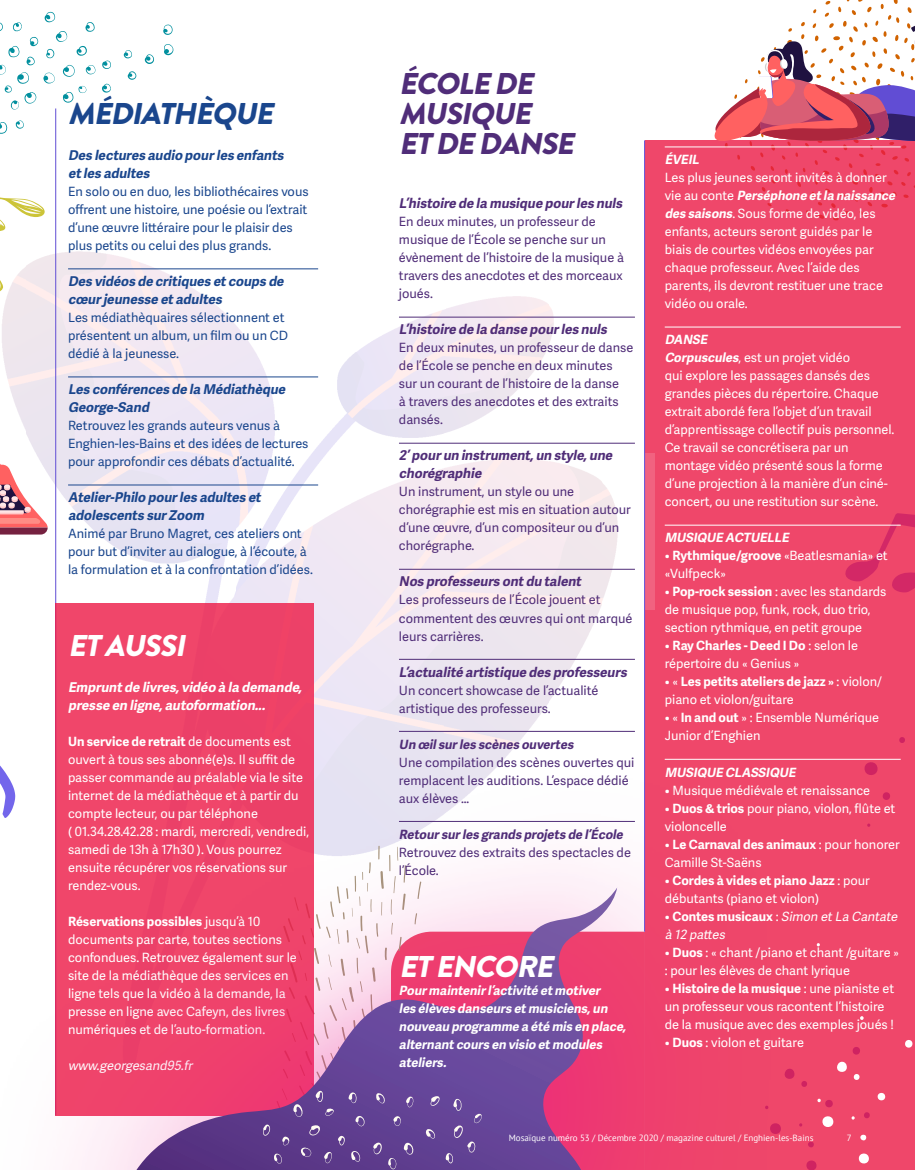
<style>
.page{position:relative;width:915px;height:1170px;background:#fff}
.page>*{position:absolute;margin:0;border:0;box-sizing:border-box;transform-origin:0 0}
.t1{font:italic 900 30px/30px "Brandon Grotesque";color:#502d79}
.t2{font:italic 900 30px "Brandon Grotesque";color:#fff}
.t3{font:italic 900 30px "Brandon Grotesque";color:#1a468d}
.t4{font:italic 700 13.5px/18px "Adelle Sans";color:#1a468d}
.t5{font:italic 700 13.5px/18px "Adelle Sans";color:#502d78}
.t6{font:italic 700 13.5px/18px "Adelle Sans";color:#fff}
.t7{font:12.75px/18px "Adelle Sans";color:#fff}
.t8{font:12.75px/18px "Adelle Sans";color:#502d78}
.t9{font:12.75px/18px "Adelle Sans";color:#1a468d}
.t10{font:italic 700 12.75px/18px "Adelle Sans";color:#fff}
.t11{font:italic 12.75px/18px "Adelle Sans";color:#fff}
.t12{font:italic 700 12.75px "Adelle Sans";color:#502d78}
.t13{font:9px "PT Sans";color:#fff}
.s1{font-weight:700}
.s2{font-weight:700;font-style:italic}
.s3{font-style:normal}
.s4{font-weight:700;font-style:normal}
</style>
<div class="page">
<div style="left:644px;top:140px;width:270px;height:1029px;background:#ef476a"></div>
<img style="left:602px;top:453px;width:52px;height:156px">
<img style="left:24px;top:248px;width:106px;height:310px">
<img style="left:2px;top:248px;width:23px;height:203px">
<img style="left:234px;top:323px;width:21px;height:28px">
<img style="left:358px;top:309px;width:87px;height:42px">
<img style="left:549px;top:305px;width:54px;height:39px">
<svg style="left:0;top:11px;width:174px;height:157px"></svg>
<svg style="left:0;top:197px;width:45px;height:34px"></svg>
<svg style="left:0;top:254px;width:3px;height:38px"></svg>
<svg style="left:815px;top:737px;width:98px;height:432px"></svg>
<hr style="left:68px;top:268px;width:250px;height:1px;background:#1a468d">
<hr style="left:68px;top:376px;width:250px;height:1px;background:#1a468d">
<hr style="left:68px;top:484px;width:250px;height:1px;background:#1a468d">
<hr style="left:55px;top:108px;width:1px;height:1007px;background:#614dd4">
<hr style="left:644px;top:140px;width:1px;height:791px;background:#614dd4">
<svg style="left:0;top:451px;width:48px;height:83px"></svg>
<div style="left:55px;top:603px;width:259px;height:512px;background:#f0466a"></div>
<svg style="left:704px;top:0;width:210px;height:221px"></svg>
<div style="left:0;top:752px;width:786px;height:417px;background:#ea128a;opacity:.75"></div>
<svg style="left:136px;top:887px;width:481px;height:282px"></svg>
<svg style="left:262px;top:1088px;width:220px;height:81px;background:#6d4793"></svg>
<hr style="left:399px;top:317px;width:235px;height:1px;background:#502d78">
<hr style="left:399px;top:443px;width:235px;height:1px;background:#502d78">
<hr style="left:399px;top:569px;width:235px;height:1px;background:#502d78">
<hr style="left:399px;top:659px;width:235px;height:1px;background:#502d78">
<hr style="left:399px;top:731px;width:235px;height:1px;background:#502d78">
<hr style="left:399px;top:821px;width:235px;height:1px;background:#502d78">
<hr style="left:664px;top:147px;width:236px;height:1px;background:#fff">
<hr style="left:664px;top:327px;width:236px;height:1px;background:#fff">
<hr style="left:664px;top:525px;width:236px;height:1px;background:#fff">
<hr style="left:664px;top:759px;width:236px;height:1px;background:#fff">
<h1 class="t3" style="left:68px;top:92px;width:214px">MÉDIATHÈQUE</h1>
<p class="t4" style="left:68px;top:146px;width:220px">Des lectures audio pourles enfants etles adultes</p>
<p class="t9" style="left:68px;top:182px;width:242px">En solo ou en duo, les bibliothécaires vous offrent une histoire, une poésie ou l’extrait d’une œuvre littéraire pour le plaisir des plus petits ou celui des plus grands.</p>
<p class="t4" style="left:68px;top:272px;width:220px">Des vidéos de critiques etcoups de cœurjeunesse etadultes</p>
<p class="t9" style="left:68px;top:308px;width:221px">Les médiathèquaires sélectionnent et présentent un album, un film ou un CD dédié à la jeunesse.</p>
<p class="t4" style="left:68px;top:380px;width:222px">Les conférences de la Médiathèque<br>George-Sand</p>
<p class="t9" style="left:68px;top:416px;width:242px">Retrouvez les grands auteurs venus à<br>Enghien-les-Bains et des idées de lectures pour approfondir ces débats d’actualité.</p>
<p class="t4" style="left:68px;top:488px;width:197px">Atelier-Philo pourles adultes et adolescents surZoom</p>
<p class="t9" style="left:68px;top:524px;width:246px">Animé par Bruno Magret, ces ateliers ont pour but d’inviter au dialogue, à l’écoute, à la formulation et à la confrontation d’idées.</p>
<h1 class="t2" style="left:68px;top:624px;width:126px">ETAUSSI</h1>
<p class="t6" style="left:68px;top:677px;width:238px">Empruntde livres,vidéo à la demande, presse en ligne,autoformation...</p>
<p class="t7" style="left:68px;top:732px;width:242px"><span class="s1">Un service de retrait</span> de documents est ouvert à tous ses abonné(e)s. Il suffit de passer commande au préalable via le site internet de la médiathèque et à partir du compte lecteur, ou par téléphone<br>( 01.34.28.42.28 : mardi, mercredi, vendredi, samedi de 13h à 17h30 ). Vous pourrez ensuite récupérer vos réservations sur rendez-vous.</p>
<p class="t7" style="left:68px;top:912px;width:230px"><span class="s1">Réservations possibles</span> jusqu’à 10 documents par carte, toutes sections confondues. Retrouvez également sur le site de la médiathèque des services en ligne tels que la vidéo à la demande, la presse en ligne avec Cafeyn, des livres numériques et de l’auto-formation.</p>
<p class="t11" style="left:68px;top:1056px;width:129px">www.georgesand95.fr</p>
<h1 class="t1" style="left:399px;top:69px;width:184px">ÉCOLE DE<br>MUSIQUE<br>ETDE DANSE</h1>
<p class="t5" style="left:399px;top:194px;width:228px">L’histoire de la musique pourles nuls</p>
<p class="t8" style="left:399px;top:212px;width:226px">En deux minutes, un professeur de musique de l’École se penche sur un évènement de l’histoire de la musique à travers des anecdotes et des morceaux joués.</p>
<p class="t5" style="left:399px;top:320px;width:213px">L’histoire de la danse pourles nuls</p>
<p class="t8" style="left:399px;top:338px;width:236px">En deux minutes, un professeur de danse de l’École se penche en deux minutes sur un courant de l’histoire de la danse<br>à travers des anecdotes et des extraits dansés.</p>
<p class="t5" style="left:399px;top:446px;width:218px">2’pourun instrument,un style,une chorégraphie</p>
<p class="t8" style="left:399px;top:482px;width:233px">Un instrument, un style ou une chorégraphie est mis en situation autour d’une œuvre, d’un compositeur ou d’un chorégraphe.</p>
<p class="t5" style="left:399px;top:572px;width:187px">Nos professeurs ontdu talent</p>
<p class="t8" style="left:399px;top:590px;width:235px">Les professeurs de l’École jouent et commentent des œuvres qui ont marqué leurs carrières.</p>
<p class="t5" style="left:399px;top:662px;width:232px">L’actualité artistique des professeurs</p>
<p class="t8" style="left:399px;top:680px;width:201px">Un concert showcase de l’actualité artistique des professeurs.</p>
<p class="t12" style="left:399px;top:734px;width:179px">Un œilsurles scènes ouvertes</p>
<p class="t8" style="left:399px;top:752px;width:237px">Une compilation des scènes ouvertes qui remplacent les auditions. L’espace dédié aux élèves …</p>
<p class="t12" style="left:399px;top:824px;width:228px">Retoursurles grands projets de l’École</p>
<p class="t8" style="left:399px;top:842px;width:233px">Retrouvez des extraits des spectacles de l’École.</p>
<h1 class="t2" style="left:399px;top:945px;width:163px">ETENCORE</h1>
<p class="t10" style="left:399px;top:980px;width:231px">Pourmaintenirl’activité etmotiver<br>les élèves danseurs etmusiciens,un nouveau programme a été mis en place, alternantcours en visio etmodules ateliers.</p>
<p class="t10" style="left:664px;top:150px;width:39px">ÉVEIL</p>
<p class="t7" style="left:664px;top:168px;width:235px">Les plus jeunes seront invités à donner<br>v i e a u c o n t e <span class="s2">Perséphone etla naissance des saisons</span>. Sous forme de vidéo, les enfants, acteurs seront guidés par le biais de courtes vidéos envoyées par chaque professeur. Avec l’aide des parents, ils devront restituer une trace vidéo ou orale.</p>
<p class="t7" style="left:664px;top:330px;width:231px"><span class="s2">DANSE<br>Corpuscules</span>, est un projet vidéo<br>qui explore les passages dansés des grandes pièces du répertoire. Chaque extrait abordé fera l’objet d’un travail d’apprentissage collectif puis personnel.<br>Ce travail se concrétisera par un montage vidéo présenté sous la forme d’une projection à la manière d’un ciné&shy;concert, ou une restitution sur scène.</p>
<p class="t10" style="left:664px;top:528px;width:129px">MUSIQUE ACTUELLE</p>
<p class="t7" style="left:664px;top:546px;width:224px">• <span class="s1">Rythmique/groove</span> «Beatlesmania» et «Vulfpeck»</p>
<p class="t7" style="left:664px;top:582px;width:223px">• <span class="s1">Pop-rock session</span> : avec les standards de musique pop, funk, rock, duo trio, section rythmique, en petit groupe</p>
<p class="t7" style="left:664px;top:636px;width:195px">• <span class="s1">Ray Charles - Deed I Do</span> : selon le répertoire du « Genius »</p>
<p class="t7" style="left:664px;top:672px;width:219px">• « <span class="s1">Les petits ateliers de jazz »</span> : violon/ piano et violon/guitare</p>
<p class="t7" style="left:664px;top:708px;width:216px">• « <span class="s1">In and out</span> » : Ensemble Numérique<br>Junior d’Enghien</p>
<p class="t10" style="left:664px;top:762px;width:135px">MUSIQUE CLASSIQUE</p>
<p class="t7" style="left:664px;top:780px;width:207px">• Musique médiévale et renaissance</p>
<p class="t7" style="left:664px;top:798px;width:232px">• <span class="s1">Duos &amp; trios</span> pour piano, violon, flûte et violoncelle</p>
<p class="t7" style="left:664px;top:834px;width:236px">• <span class="s1">Le Carnaval des animaux</span> : pour honorer<br>Camille St-Saëns</p>
<p class="t7" style="left:664px;top:870px;width:207px">• <span class="s1">Cordes à vides et piano Jazz</span> : pour débutants (piano et violon)</p>
<p class="t11" style="left:664px;top:906px;width:237px"><span class="s3">•</span> <span class="s4">Contes musicaux</span> <span class="s3">:</span> Simon etLa Cantate à 12 pattes</p>
<p class="t7" style="left:664px;top:942px;width:235px">• <span class="s1">Duos</span> : « chant /piano et chant /guitare » : pour les élèves de chant lyrique</p>
<p class="t7" style="left:664px;top:978px;width:231px">• <span class="s1">Histoire de la musique</span> : une pianiste et un professeur vous racontent l’histoire de la musique avec des exemples joués !</p>
<p class="t7" style="left:664px;top:1032px;width:141px">• <span class="s1">Duos</span> : violon et guitare</p>
<p class="t13" style="left:508px;top:1132px;width:306px">Mosaïque numéro 53 / Décembre 2020 / magazine culturel / Enghien-les-Bains</p>
<p class="t13" style="left:846px;top:1132px;width:6px">7</p>
</div>
